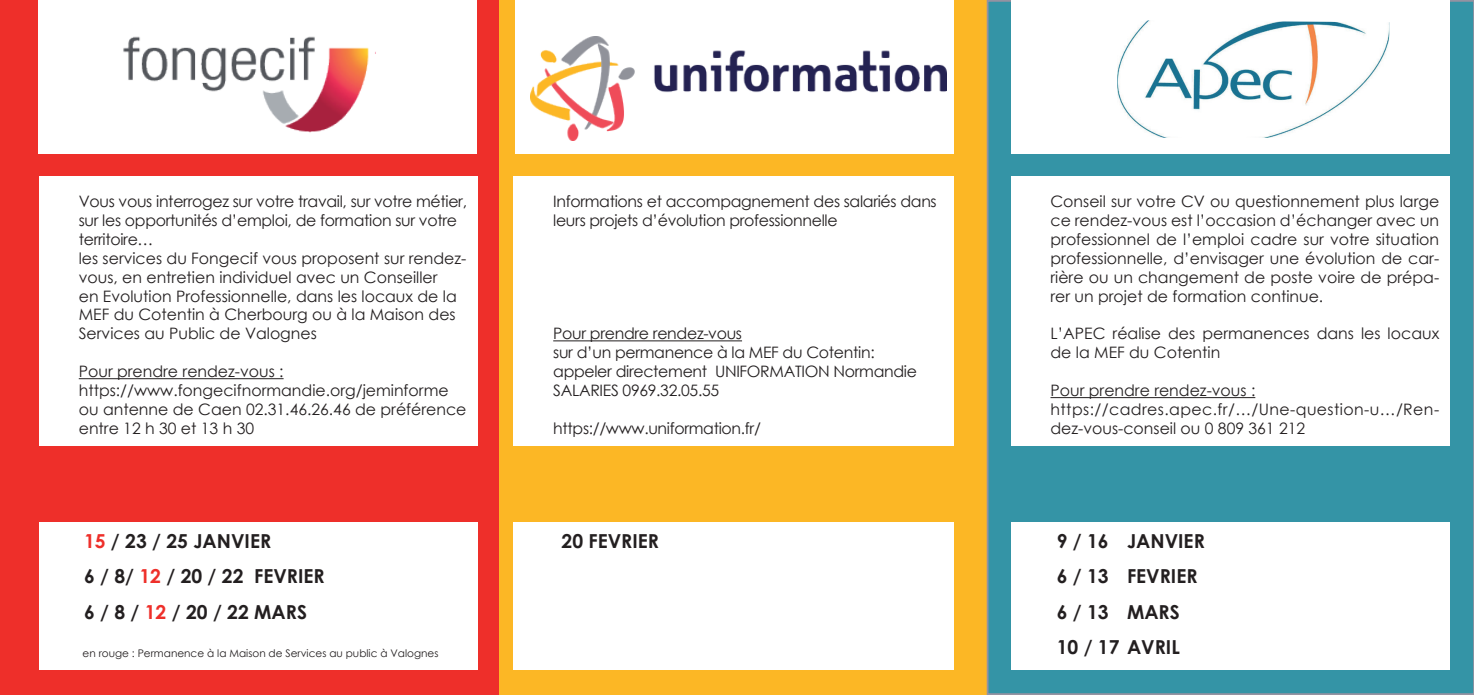
<style>
.page{position:relative;width:1474px;height:695px;background:#fff}
.page>*{position:absolute;margin:0;border:0;box-sizing:border-box;transform-origin:0 0}
.t1{font:700 19.25px/35px "Century Gothic";color:#231f20}
.t2{font:15.75px/18.9px "Century Gothic";color:#231f20}
.t3{font:15.75px/18.9px "Century Gothic";letter-spacing:-.02em;color:#231f20}
.t4{font:10.5px "Century Gothic";color:#231f20}
.s1{color:#ee2f2a}
</style>
<div class="page">
<div style="left:495px;top:0;width:492px;height:694px;background:#fcb725"></div>
<div style="left:0;top:0;width:499px;height:694px;background:#ee2f2a"></div>
<div style="left:38px;top:0;width:438px;height:154px;background:#fff"></div>
<img style="left:123px;top:36px;width:253px;height:97px">
<div style="left:987px;top:1px;width:486px;height:693px;background:#3494a6"></div>
<div style="left:1010px;top:0;width:439px;height:154px;background:#fff"></div>
<div style="left:39px;top:176px;width:438px;height:493px;background:#fff"></div>
<hr style="left:79px;top:378px;width:204px;height:1px;background:#231f20">
<div style="left:513px;top:176px;width:441px;height:493px;background:#fff"></div>
<hr style="left:553px;top:340px;width:189px;height:1px;background:#231f20">
<div style="left:1010px;top:176px;width:439px;height:493px;background:#fff"></div>
<hr style="left:1050px;top:397px;width:205px;height:1px;background:#231f20">
<div style="left:515px;top:0;width:439px;height:154px;background:#fff"></div>
<img style="left:1117px;top:20px;width:272px;height:118px">
<div style="left:38px;top:446px;width:442px;height:75px;background:#ee2f2a"></div>
<div style="left:513px;top:446px;width:442px;height:75px;background:#fcb725"></div>
<div style="left:1010px;top:446px;width:441px;height:75px;background:#3494a6"></div>
<img style="left:530px;top:36px;width:417px;height:104px">
<p class="t2" style="left:79px;top:191px;width:390px">Vous vous interrogez sur votre travail, sur votre métier, sur les opportunités d’emploi, de formation sur votre territoire…<br>les services du Fongecif vous proposent sur rendez&shy;vous, en entretien individuel avec un Conseiller<br>en Evolution Professionnelle, dans les locaux de la MEF du Cotentin à Cherbourg ou à la Maison des Services au Public de Valognes</p>
<p class="t2" style="left:79px;top:362px;width:389px">Pour prendre rendez-vous : https://www.fongecifnormandie.org/jeminforme ou antenne de Caen 02.31.46.26.46 de préférence entre 12 h 30 et 13 h 30</p>
<p class="t3" style="left:553px;top:191px;width:385px">Informations et accompagnement des salariés dans leurs projets d’évolution professionnelle</p>
<p class="t3" style="left:553px;top:324px;width:365px">Pour prendre rendez-vous<br>sur d’un permanence à la MEF du Cotentin: appeler directement UNIFORMATION Normandie SALARIES 0969.32.05.55</p>
<p class="t3" style="left:553px;top:418px;width:209px">https://www.uniformation.fr/</p>
<p class="t2" style="left:1050px;top:191px;width:390px;text-align:justify">Conseil sur votre CV ou questionnement plus large ce rendez-vous est l’occasion d’échanger avec un professionnel de l’emploi cadre sur votre situation professionnelle, d’envisager une évolution de car&shy;rière ou un changement de poste voire de prépa&shy;rer un projet de formation continue.</p>
<p class="t2" style="left:1050px;top:324px;width:390px">L’APEC réalise des permanences dans les locaux de la MEF du Cotentin</p>
<p class="t2" style="left:1050px;top:380px;width:390px">Pour prendre rendez-vous : https://cadres.apec.fr/…/Une-question-u…/Ren&shy;dez-vous-conseil ou 0 809 361 212</p>
<p class="t1" style="left:84px;top:523px;width:242px"><span class="s1">15</span> / 23 / 25 JANVIER<br>6 / 8/ <span class="s1">12</span> / 20 / 22 FEVRIER<br>6 / 8 / <span class="s1">12</span> / 20 / 22 MARS</p>
<p class="t1" style="left:1056px;top:523px;width:150px">9 / 16 JANVIER<br>6 / 13 FEVRIER<br>6 / 13 MARS<br>10 / 17 AVRIL</p>
<p class="t1" style="left:561px;top:523px;width:99px">20 FEVRIER</p>
<p class="t4" style="left:83px;top:645px;width:357px">en rouge : Permanence à la Maison de Services au public à Valognes</p>
</div>
